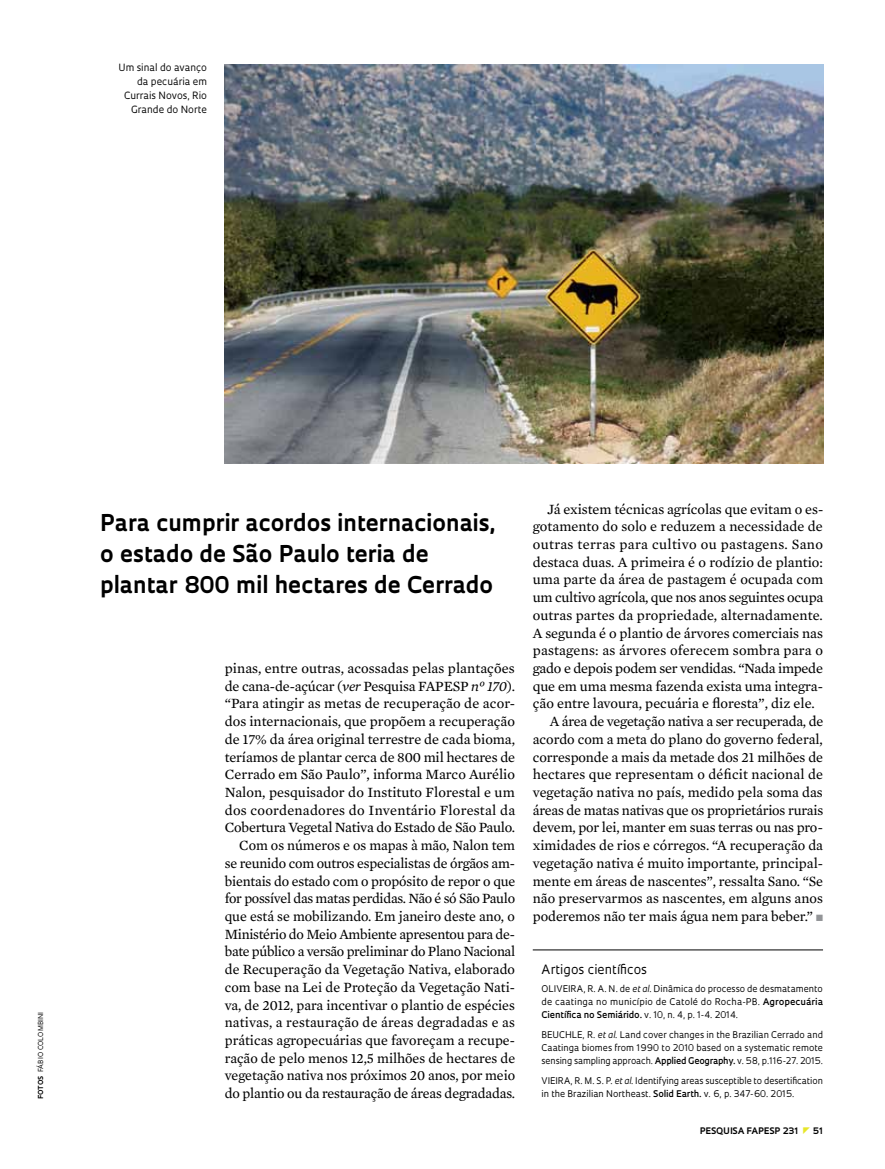
<style>
.page{position:relative;width:885px;height:1169px;background:#fff}
.page>*{position:absolute;margin:0;border:0;box-sizing:border-box;transform-origin:0 0}
.t1{font:700 22.5px/31px "Oculum";color:#000}
.t2{font:14.4px/17.7px "Mercury Text G2";letter-spacing:-.005em;color:#000}
.t3{font:14.4px "Mercury Text G2";letter-spacing:.025em;color:#000}
.t4{font:14.4px "Mercury Text G2";letter-spacing:.015em;color:#000}
.t5{font:12.6px "Oculum";color:#000}
.t6{font:9.75px/14.1px "Oculum";color:#000;text-align:right}
.t7{font:9px/13.2px "Oculum";color:#000;text-align:justify}
.t8{font:700 8.7px "Oculum";letter-spacing:.01em;color:#000}
.t9{font:6.75px "Oculum";letter-spacing:.02em;color:#000}
.s1{font-weight:700}
.s2{font-style:italic}
.s3{color:#939598}
.s4{font-weight:600}
</style>
<div class="page">
<hr style="left:533px;top:949px;width:290px;height:1px;background:#000">
<img style="left:225px;top:64px;width:598px;height:399px">
<p class="t6" style="left:118px;top:60px;width:90px">Um sinal do avanço da pecuária em<br>Currais N ovos, Rio<br>Grande do Norte</p>
<p class="t9" style="left:36px;top:1098px;width:89px;rotate:-90deg"><span class="s1">fotos</span> fábio colombini</p>
<h1 class="t1" style="left:100px;top:506px;width:396px">Para cumprir acordos internacionais, o estado de São Paulo teria de plantar 800 mil hectares de Cerrado</h1>
<p class="t2" style="left:225px;top:658px;width:291px">pinas, entre outras, acossadas pelas plantações de cana-de-açúcar (<span class="s2">ver</span> Pesquisa Fapesp</p>
<p class="t2" style="left:225px;top:676px;width:292px;text-align:right"><span class="s2">nº 170</span>).<br>“Para atingir as metas de recuperação de acor&shy;dos internacionais, que propõem a recuperação de 17% da área original terrestre de cada bioma, teríamos de plantar cerca de 800 mil hectares de Cerrado em São Paulo”, informa Marco Aurélio Nalon, pesquisador do Instituto Florestal e um dos coordenadores do Inventário Florestal da Cobertura Vegetal Nativa do Estado de São Paulo.<br>Com os números e os mapas à mão, Nalon tem se reunido com outros especialistas de órgãos am&shy;bientais do estado com o propósito de repor o que for possível das matas perdidas. Não é só São Paulo que está se mobilizando. Em janeiro deste ano, o Ministério do Meio Ambiente apresentou para de&shy;bate público a versão preliminar do Plano Nacional de Recuperação da Vegetação Nativa, elaborado com base na Lei de Proteção da Vegetação Nati&shy;va, de 2012, para incentivar o plantio de espécies nativas, a restauração de áreas degradadas e as práticas agropecuárias que favoreçam a recupe&shy;ração de pelo menos 12,5 milhões de hectares de vegetação nativa nos próximos 20 anos, por meio do plantio ou da restauração de áreas degradadas.</p>
<p class="t2" style="left:547px;top:499px;width:278px">Já existem técnicas agrícolas que evitam o es-</p>
<p class="t2" style="left:533px;top:517px;width:292px">gotamento do solo e reduzem a necessidade de</p>
<p class="t3" style="left:533px;top:534px;width:292px">outras terras para cultivo ou pastagens. Sano</p>
<p class="t2" style="left:533px;top:552px;width:292px">destaca duas. A primeira é o rodízio de plantio:</p>
<p class="t2" style="left:533px;top:570px;width:292px">uma parte da área de pastagem é ocupada com</p>
<p class="t2" style="left:533px;top:588px;width:292px">um cultivo agrícola, que nos anos seguintes ocupa</p>
<p class="t2" style="left:533px;top:605px;width:292px">outras partes da propriedade, alternadamente.</p>
<p class="t2" style="left:533px;top:623px;width:292px">A segunda é o plantio de árvores comerciais nas</p>
<p class="t4" style="left:533px;top:640px;width:292px">pastagens: as árvores oferecem sombra para o</p>
<p class="t2" style="left:533px;top:658px;width:292px">gado e depois podem ser vendidas. “Nada impede</p>
<p class="t2" style="left:533px;top:676px;width:292px">que em uma mesma fazenda exista uma integra-</p>
<p class="t2" style="left:533px;top:694px;width:283px">ção entre lavoura, pecuária e floresta”, diz ele.</p>
<p class="t2" style="left:550px;top:711px;width:275px">A área de vegetação nativa a ser recuperada, de</p>
<p class="t2" style="left:533px;top:729px;width:292px">acordo com a meta do plano do governo federal,</p>
<p class="t2" style="left:533px;top:747px;width:292px">corresponde a mais da metade dos 21 milhões de</p>
<p class="t2" style="left:533px;top:765px;width:292px">hectares que representam o déficit nacional de</p>
<p class="t2" style="left:533px;top:782px;width:292px">vegetação nativa no país, medido pela soma das</p>
<p class="t2" style="left:533px;top:800px;width:292px">áreas de matas nativas que os proprietários rurais</p>
<p class="t2" style="left:533px;top:818px;width:292px">devem, por lei, manter em suas terras ou nas pro-</p>
<p class="t2" style="left:533px;top:835px;width:292px">ximidades de rios e córregos. “A recuperação da</p>
<p class="t2" style="left:533px;top:853px;width:292px">vegetação nativa é muito importante, principal-</p>
<p class="t2" style="left:533px;top:871px;width:292px">mente em áreas de nascentes”, ressalta Sano. “Se</p>
<p class="t2" style="left:533px;top:888px;width:292px">não preservarmos as nascentes, em alguns anos</p>
<p class="t2" style="left:533px;top:906px;width:292px">poderemos não ter mais água nem para beber.” <span class="s3">■</span></p>
<p class="t5" style="left:542px;top:961px;width:107px">Artigos científicos</p>
<p class="t7" style="left:542px;top:981px;width:283px">OLIVEI RA, R. A. N . de <span class="s2">et al</span>. Dinâmica do processo de desmatamento de caatinga no município de Catolé do Rocha-PB. <span class="s4">Agropecuária Científica no Semiárido.</span> v. 10, n. 4, p. 1-4. 2014.</p>
<p class="t7" style="left:542px;top:1027px;width:283px">BEUCHLE, R. <span class="s2">et al</span>. Land cover changes in the Brazilian Cerrado and Caatinga biomes from 1990 to 2010 based on a systematic remote sensing sampling approach. <span class="s4">Applied Geography.</span> v. 58, p.116-27. 2015.</p>
<p class="t7" style="left:542px;top:1073px;width:283px">VIEI RA, R. M . S. P. <span class="s2">et al</span>. I dentifying areas susceptible to desertification in the Brazilian N ortheast. <span class="s4">Solid Earth.</span> v. 6, p. 347-60. 2015.</p>
<p class="t8" style="left:700px;top:1124px;width:100px">pESQUISA FAPESP 231</p>
<p class="t8" style="left:813px;top:1124px;width:12px">51</p>
</div>
